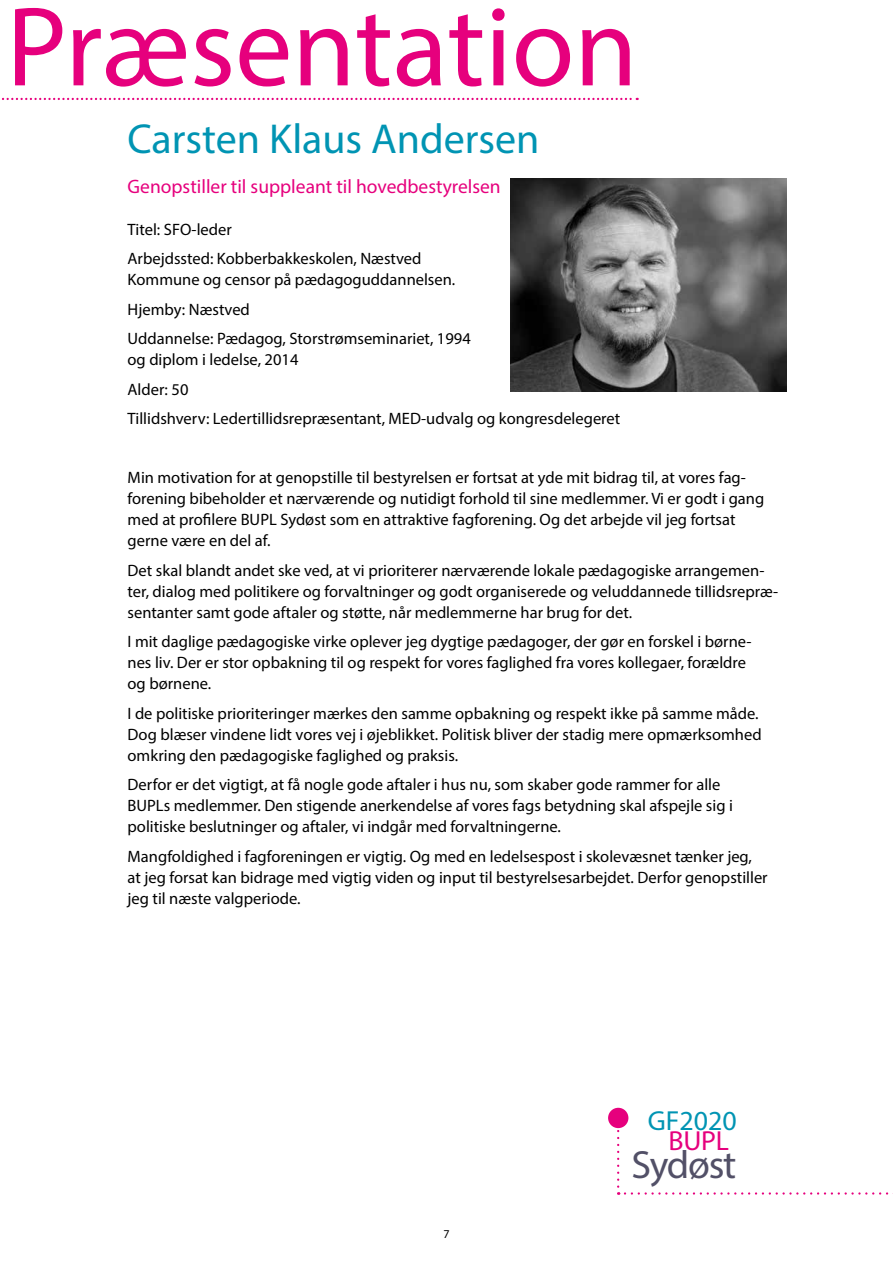
<style>
.page{position:relative;width:893px;height:1263px;background:#fff}
.page>*{position:absolute;margin:0;border:0;box-sizing:border-box;transform-origin:0 0}
.t1{font:114px "Myriad Pro";color:#e6007d}
.t2{font:42px "Myriad Pro";color:#0094b3}
.t3{font:39.45px "Myriad Pro";letter-spacing:-.03em;color:#525067}
.t4{font:27.6px "Myriad Pro";color:#0094b3}
.t5{font:27.6px "Myriad Pro";color:#e6007d}
.t6{font:19.5px "Myriad Pro";color:#e6007d}
.t7{font:16.5px/21px "Myriad Pro";color:#000}
.t8{font:12px "Myriad Pro";color:#000}
</style>
<div class="page">
<svg style="left:2px;top:98px;width:636px;height:2px"></svg>
<svg style="left:625px;top:1192px;width:268px;height:2px"></svg>
<div style="left:608px;top:1108px;width:20px;height:20px;background:#e6007d;border-radius:50%"></div>
<svg style="left:617px;top:1128px;width:2px;height:66px"></svg>
<img style="left:510px;top:179px;width:277px;height:212px">
<h1 class="t1" style="left:6px;top:-23px;width:633px">Præsentation</h1>
<h2 class="t2" style="left:128px;top:113px;width:413px">Carsten Klaus Andersen</h2>
<p class="t6" style="left:128px;top:174px;width:375px">Genopstiller til suppleant til hovedbestyrelsen</p>
<p class="t7" style="left:128px;top:214px;width:295px;line-height:29.5px">Titel: SFO-leder<br>Arbejdssted: Kobberbakkeskolen, Næstved</p>
<p class="t7" style="left:128px;top:265px;width:345px;line-height:29.5px">Kommune og censor på pædagoguddannelsen.<br>Hjemby: Næstved<br>Uddannelse: Pædagog, Storstrømseminariet, 1994</p>
<p class="t7" style="left:128px;top:345px;width:494px;line-height:29.5px">og diplom i ledelse, 2014<br>Alder: 50<br>Tillidshverv: Ledertillidsrepræsentant, MED-udvalg og kongresdelegeret</p>
<p class="t7" style="left:128px;top:467px;width:638px">Min motivation for at genopstille til bestyrelsen er fortsat at yde mit bidrag til, at vores fag&shy;forening bibeholder et nærværende og nutidigt forhold til sine medlemmer. Vi er godt i gang med at profilere BUPL Sydøst som en attraktive fagforening. Og det arbejde vil jeg fortsat gerne være en del af.</p>
<p class="t7" style="left:128px;top:560px;width:652px">Det skal blandt andet ske ved, at vi prioriterer nærværende lokale pædagogiske arrangemen&shy;ter, dialog med politikere og forvaltninger og godt organiserede og veluddannede tillidsrepræ&shy;sentanter samt gode aftaler og støtte, når medlemmerne har brug for det.</p>
<p class="t7" style="left:128px;top:631px;width:626px">I mit daglige pædagogiske virke oplever jeg dygtige pædagoger, der gør en forskel i børne&shy;nes liv. Der er stor opbakning til og respekt for vores faglighed fra vores kollegaer, forældre og børnene.</p>
<p class="t7" style="left:128px;top:703px;width:636px">I de politiske prioriteringer mærkes den samme opbakning og respekt ikke på samme måde.<br>Dog blæser vindene lidt vores vej i øjeblikket. Politisk bliver der stadig mere opmærksomhed omkring den pædagogiske faglighed og praksis.</p>
<p class="t7" style="left:128px;top:774px;width:607px">Derfor er det vigtigt, at få nogle gode aftaler i hus nu, som skaber gode rammer for alle<br>BUPLs medlemmer. Den stigende anerkendelse af vores fags betydning skal afspejle sig i politiske beslutninger og aftaler, vi indgår med forvaltningerne.</p>
<p class="t7" style="left:128px;top:846px;width:642px">Mangfoldighed i fagforeningen er vigtig. Og med en ledelsespost i skolevæsnet tænker jeg, at jeg forsat kan bidrage med vigtig viden og input til bestyrelsesarbejdet. Derfor genopstiller jeg til næste valgperiode.</p>
<p class="t8" style="left:443px;top:1226px;width:8px">7</p>
<h3 class="t4" style="left:648px;top:1104px;width:90px">GF2020</h3>
<h3 class="t5" style="left:669px;top:1123px;width:62px">BUPL</h3>
<h3 class="t3" style="left:632px;top:1140px;width:106px">Sydøst</h3>
</div>
